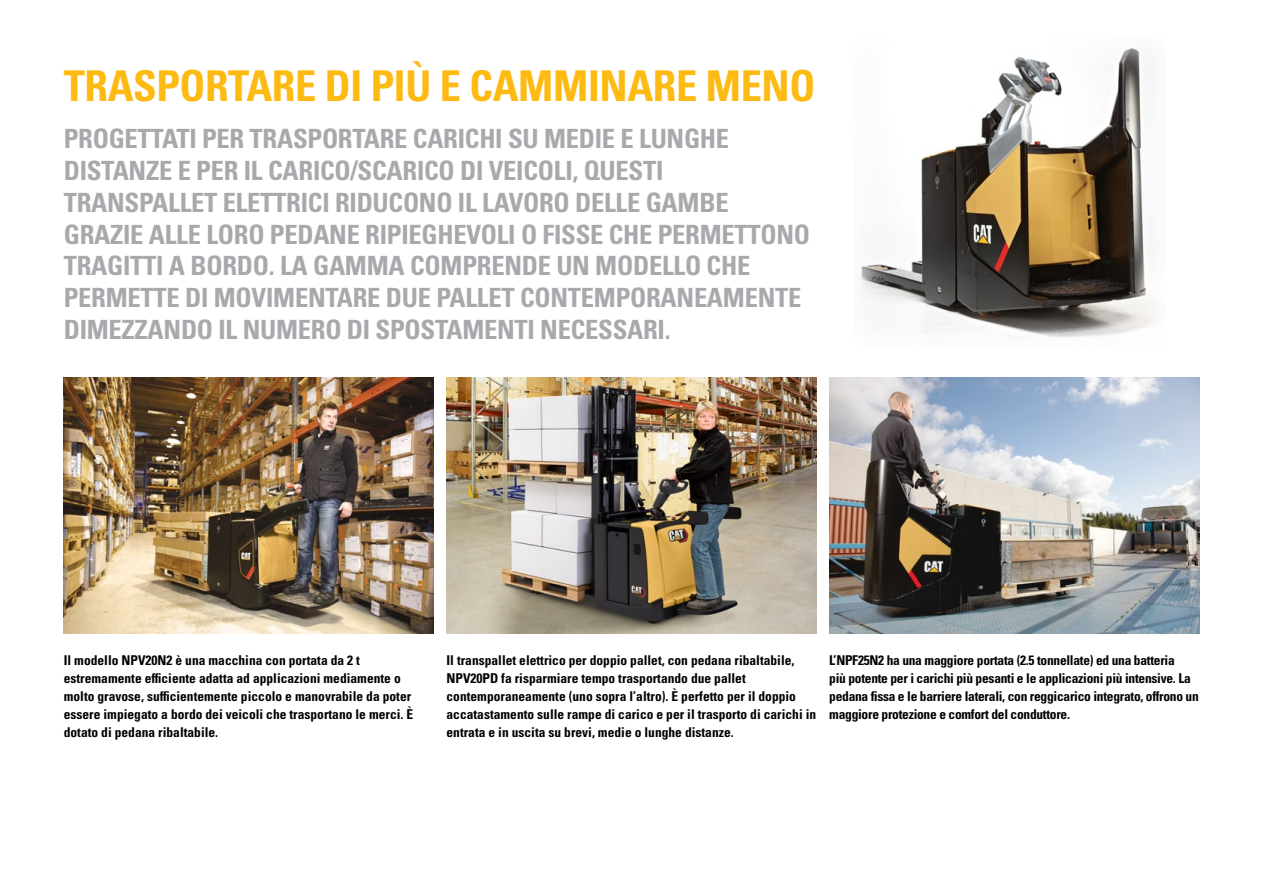
<style>
.page{position:relative;width:1263px;height:893px;background:#fff}
.page>*{position:absolute;margin:0;border:0;box-sizing:border-box;transform-origin:0 0}
.t1{font:42.45px "Univers LTCYR 67 Bold Cond";letter-spacing:-.01em;color:#fdba12}
.t2{font:26.55px/31.8px "Univers LTCYR 67 Bold Cond";letter-spacing:-.01em;color:#a7a9ac}
.t3{font:13.5px/18px "Univers LTCYR 67 Bold Cond";color:#000}
.t4{font:13.5px/18px "Univers LTCYR 67 Bold Cond";letter-spacing:-.02em;color:#000}
</style>
<div class="page">
<img style="left:64px;top:377px;width:370px;height:257px">
<img style="left:446px;top:377px;width:370px;height:257px">
<svg style="left:860px;top:48px;width:296px;height:289px"></svg>
<img style="left:829px;top:377px;width:370px;height:257px">
<h1 class="t1" style="left:64px;top:60px;width:753px">TRASPORTARE DI PIÙ E CAMMINARE MENO</h1>
<p class="t2" style="left:64px;top:122px;width:748px">PROGETTATI PER TRASPORTARE CARICHI SU MEDIE E LUNGHE DISTANZE E PER IL CARICO/SCARICO DI VEICOLI, QUESTI TRANSPALLET ELETTRICI RIDUCONO IL LAVORO DELLE GAMBE GRAZIE ALLE LORO PEDANE RIPIEGHEVOLI O FISSE CHE PERMETTONO TRAGITTI A BORDO. LA GAMMA COMPRENDE UN MODELLO CHE PERMETTE DI MOVIMENTARE DUE PALLET CONTEMPORANEAMENTE DIMEZZANDO IL NUMERO DI SPOSTAMENTI NECESSARI.</p>
<p class="t3" style="left:64px;top:651px;width:351px">Il modello NPV20N2 è una macchina con portata da 2 t estremamente efficiente adatta ad applicazioni mediamente o molto gravose, sufficientemente piccolo e manovrabile da poter essere impiegato a bordo dei veicoli che trasportano le merci. È dotato di pedana ribaltabile.</p>
<p class="t3" style="left:446px;top:651px;width:371px">Il transpallet elettrico per doppio pallet, con pedana ribaltabile, NPV20PD fa risparmiare tempo trasportando due pallet contemporaneamente (uno sopra l’altro). È perfetto per il doppio accatastamento sulle rampe di carico e per il trasporto di carichi in entrata e in uscita su brevi, medie o lunghe distanze.</p>
<p class="t4" style="left:829px;top:651px;width:371px">L’NPF25N2 ha una maggiore portata (2.5 tonnellate) ed una batteria<br>più potente per i carichi più pesanti e le applicazioni più intensive. La pedana fissa e le barriere laterali, con reggicarico integrato, offrono un maggiore protezione e comfort del conduttore.</p>
</div>
